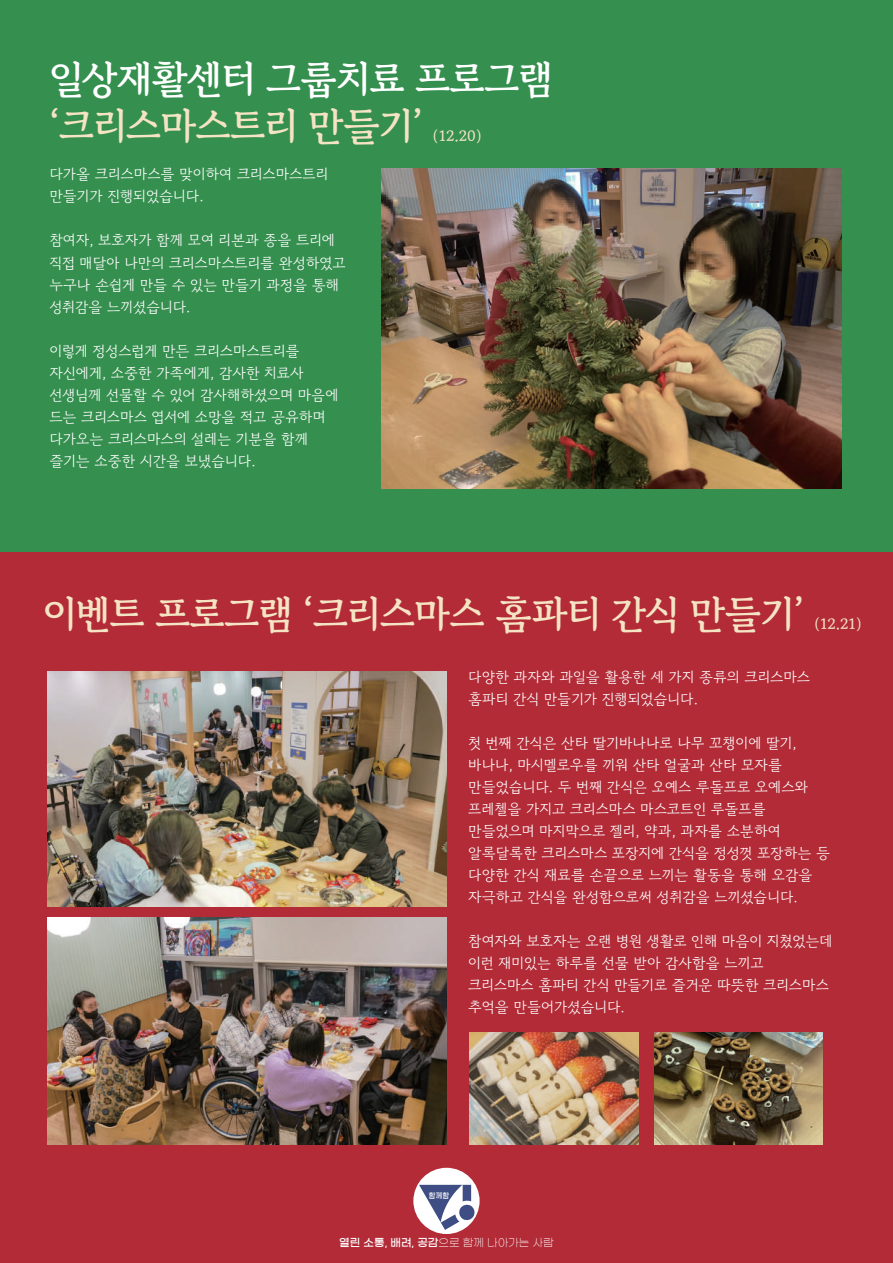
<style>
.page{position:relative;width:893px;height:1263px;background:#b22b37}
.page>*{position:absolute;margin:0;border:0;box-sizing:border-box;transform-origin:0 0}
.t1{font:700 39px "Gowun Batang";letter-spacing:-.025em;color:#f5e4c4}
.t2{font:700 39px "Gowun Batang";letter-spacing:-.025em;color:#fff}
.t3{font:14.7px/22px "Gowun Dodum";color:#fff}
.t4{font:700 14.7px "Gowun Batang";color:#f5e4c4}
.t5{font:10.95px "Gmarket Sans TTF Medium";color:#fff}
.t6{font:7.8px "Gmarket Sans TTF Medium";color:#fff;scale:.9 1}
.s1{font-family:"Gmarket Sans TTF Light"}
</style>
<div class="page">
<div style="left:0;top:0;width:893px;height:551px;background:#358f4f"></div>
<div style="left:413px;top:1168px;width:67px;height:66px;background:#fff;border-radius:50%"></div>
<svg style="left:419px;top:1185px;width:57px;height:45px"></svg>
<img style="left:382px;top:169px;width:460px;height:320px">
<img style="left:47px;top:671px;width:399px;height:235px">
<img style="left:47px;top:917px;width:399px;height:227px">
<img style="left:470px;top:1032px;width:168px;height:112px">
<img style="left:654px;top:1032px;width:169px;height:112px">
<h1 class="t2" style="left:49px;top:50px;width:505px">일상재활센터 그룹치료 프로그램</h1>
<h1 class="t1" style="left:49px;top:96px;width:375px">‘크리스마스트리 만들기’</h1>
<p class="t4" style="left:433px;top:125px;width:51px">(12.20)</p>
<p class="t3" style="left:49px;top:162px;width:280px">다가올 크리스마스를 맞이하여 크리스마스트리 만들기가 진행되었습니다.</p>
<p class="t3" style="left:49px;top:228px;width:298px">참여자, 보호자가 함께 모여 리본과 종을 트리에 직접 매달아 나만의 크리스마스트리를 완성하였고 누구나 손쉽게 만들 수 있는 만들기 과정을 통해 성취감을 느끼셨습니다.</p>
<p class="t3" style="left:49px;top:338px;width:291px">이렇게 정성스럽게 만든 크리스마스트리를 자신에게, 소중한 가족에게, 감사한 치료사 선생님께 선물할 수 있어 감사해하셨으며 마음에 드는 크리스마스 엽서에 소망을 적고 공유하며 다가오는 크리스마스의 설레는 기분을 함께 즐기는 소중한 시간을 보냈습니다.</p>
<h1 class="t1" style="left:43px;top:584px;width:763px">이벤트 프로그램 ‘크리스마스 홈파티 간식 만들기’</h1>
<p class="t4" style="left:814px;top:613px;width:49px">(12.21)</p>
<p class="t3" style="left:468px;top:665px;width:343px">다양한 과자와 과일을 활용한 세 가지 종류의 크리스마스 홈파티 간식 만들기가 진행되었습니다.</p>
<p class="t3" style="left:468px;top:731px;width:364px">첫 번째 간식은 산타 딸기바나나로 나무 꼬챙이에 딸기, 바나나, 마시멜로우를 끼워 산타 얼굴과 산타 모자를 만들었습니다. 두 번째 간식은 오예스 루돌프로 오예스와 프레첼을 가지고 크리스마스 마스코트인 루돌프를 만들었으며 마지막으로 젤리, 약과, 과자를 소분하여 알록달록한 크리스마스 포장지에 간식을 정성껏 포장하는 등 다양한 간식 재료를 손끝으로 느끼는 활동을 통해 오감을 자극하고 간식을 완성함으로써 성취감을 느끼셨습니다.</p>
<p class="t3" style="left:468px;top:929px;width:366px">참여자와 보호자는 오랜 병원 생활로 인해 마음이 지쳤었는데 이런 재미있는 하루를 선물 받아 감사함을 느끼고 크리스마스 홈파티 간식 만들기로 즐거운 따뜻한 크리스마스 추억을 만들어가셨습니다.</p>
<p class="t6" style="left:429px;top:1191px;width:24px">함께함</p>
<p class="t5" style="left:339px;top:1236px;width:216px">열린 소통, 배려, 공감<span class="s1">으로 함께 나아가는 사람</span></p>
</div>
